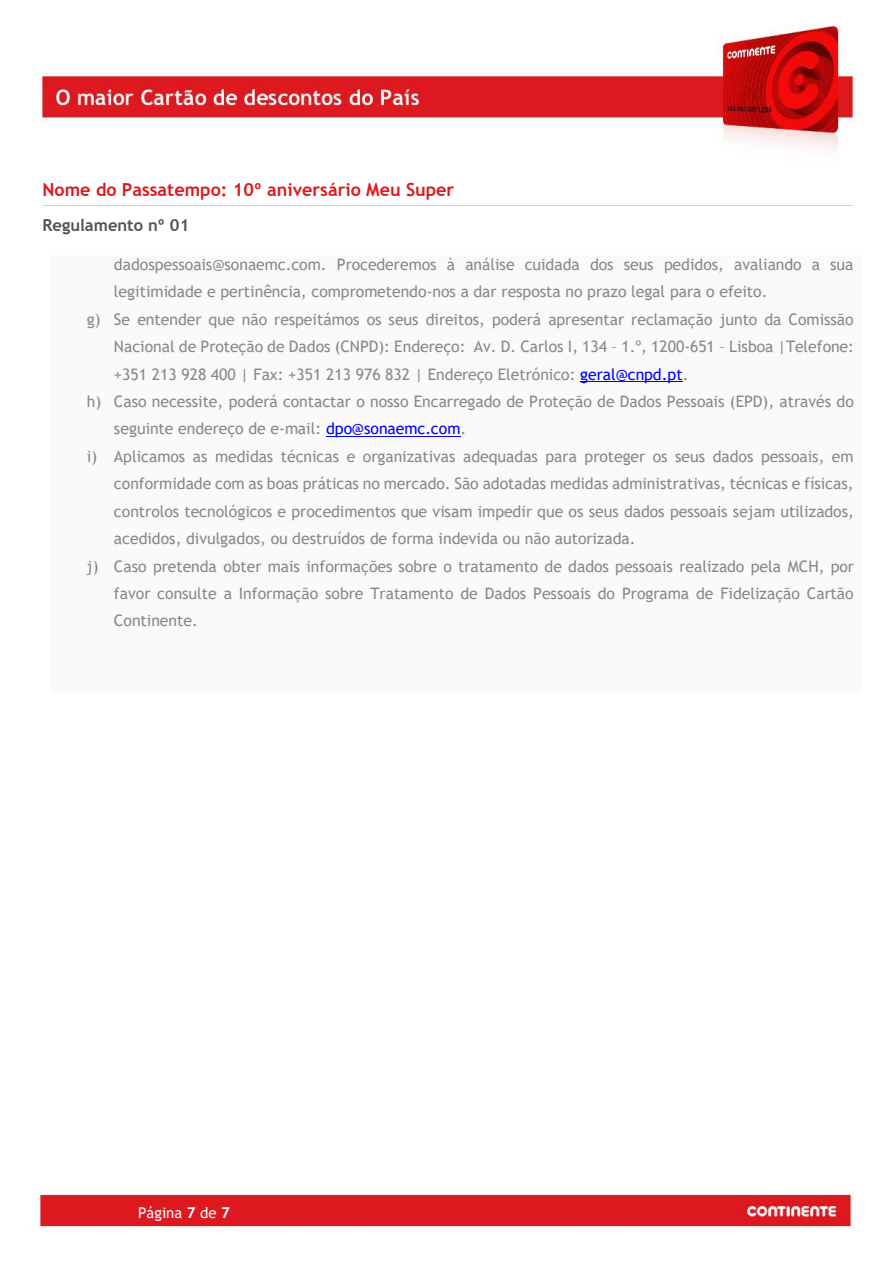
<style>
.page{position:relative;width:893px;height:1263px;background:#fff}
.page>*{position:absolute;margin:0;border:0;box-sizing:border-box;transform-origin:0 0}
.t1{font:700 18px "Trebuchet MS";color:#dd1920}
.t2{font:700 16.5px "Trebuchet MS";color:#535353}
.t3{font:15.9px/27.5px "Trebuchet MS";color:#888;text-align:justify}
.t4{font:15px "Trebuchet MS";color:#fff}
.s1{color:#00f}
.s2{font-weight:700}
</style>
<div class="page">
<img style="left:38px;top:1192px;width:815px;height:37px">
<img style="left:34px;top:24px;width:821px;height:182px">
<div style="left:60px;top:255px;width:794px;height:27px;background:#fafafa"></div>
<div style="left:60px;top:282px;width:794px;height:28px;background:#fafafa"></div>
<div style="left:60px;top:310px;width:794px;height:27px;background:#fafafa"></div>
<div style="left:60px;top:337px;width:794px;height:28px;background:#fafafa"></div>
<div style="left:60px;top:365px;width:794px;height:27px;background:#fafafa"></div>
<hr style="left:580px;top:381px;width:103px;height:1px;background:#00f">
<div style="left:60px;top:392px;width:794px;height:28px;background:#fafafa"></div>
<div style="left:60px;top:420px;width:794px;height:27px;background:#fafafa"></div>
<hr style="left:326px;top:436px;width:135px;height:1px;background:#00f">
<div style="left:60px;top:447px;width:794px;height:27px;background:#fafafa"></div>
<div style="left:60px;top:474px;width:794px;height:28px;background:#fafafa"></div>
<div style="left:60px;top:502px;width:794px;height:27px;background:#fafafa"></div>
<div style="left:60px;top:529px;width:794px;height:28px;background:#fafafa"></div>
<div style="left:60px;top:557px;width:794px;height:27px;background:#fafafa"></div>
<div style="left:60px;top:584px;width:794px;height:28px;background:#fafafa"></div>
<div style="left:60px;top:612px;width:794px;height:27px;background:#fafafa"></div>
<div style="left:60px;top:639px;width:794px;height:26px;background:#fafafa"></div>
<div style="left:60px;top:665px;width:794px;height:28px;background:#fafafa"></div>
<p class="t1" style="left:42px;top:179px;width:413px">Nome do Passatempo: 10º aniversário Meu Super</p>
<p class="t2" style="left:42px;top:215px;width:148px">Regulamento nº 01</p>
<p class="t3" style="left:114px;top:250px;width:741px">dadospessoais@sonaemc.com. Procederemos à análise cuidada dos seus pedidos, avaliando a sua legitimidade e pertinência, comprometendo-nos a dar resposta no prazo legal para o efeito.</p>
<p class="t3" style="left:114px;top:305px;width:742px;text-indent:-27px">g) Se entender que não respeitámos os seus direitos, poderá apresentar reclamação junto da Comissão Nacional de Proteção de Dados (CNPD): Endereço: Av. D. Carlos I, 134 – 1.º, 1200-651 – Lisboa |Telefone: +351 213 928 400 | Fax: +351 213 976 832 | Endereço Eletrónico: <span class="s1">geral@cnpd.pt</span>.</p>
<p class="t3" style="left:114px;top:387px;width:741px;text-indent:-27px">h) Caso necessite, poderá contactar o nosso Encarregado de Proteção de Dados Pessoais (EPD), através do seguinte endereço de e-mail: <span class="s1">dpo@sonaemc.com</span>.</p>
<p class="t3" style="left:114px;top:442px;width:741px;text-indent:-27px">i) Aplicamos as medidas técnicas e organizativas adequadas para proteger os seus dados pessoais, em conformidade com as boas práticas no mercado. São adotadas medidas administrativas, técnicas e físicas, controlos tecnológicos e procedimentos que visam impedir que os seus dados pessoais sejam utilizados, acedidos, divulgados, ou destruídos de forma indevida ou não autorizada.</p>
<p class="t3" style="left:114px;top:552px;width:742px;text-indent:-27px">j) Caso pretenda obter mais informações sobre o tratamento de dados pessoais realizado pela MCH, por favor consulte a Informação sobre Tratamento de Dados Pessoais do Programa de Fidelização Cartão Continente.</p>
<p class="t4" style="left:138px;top:1204px;width:93px">Página <span class="s2">7</span> de <span class="s2">7</span></p>
</div>
